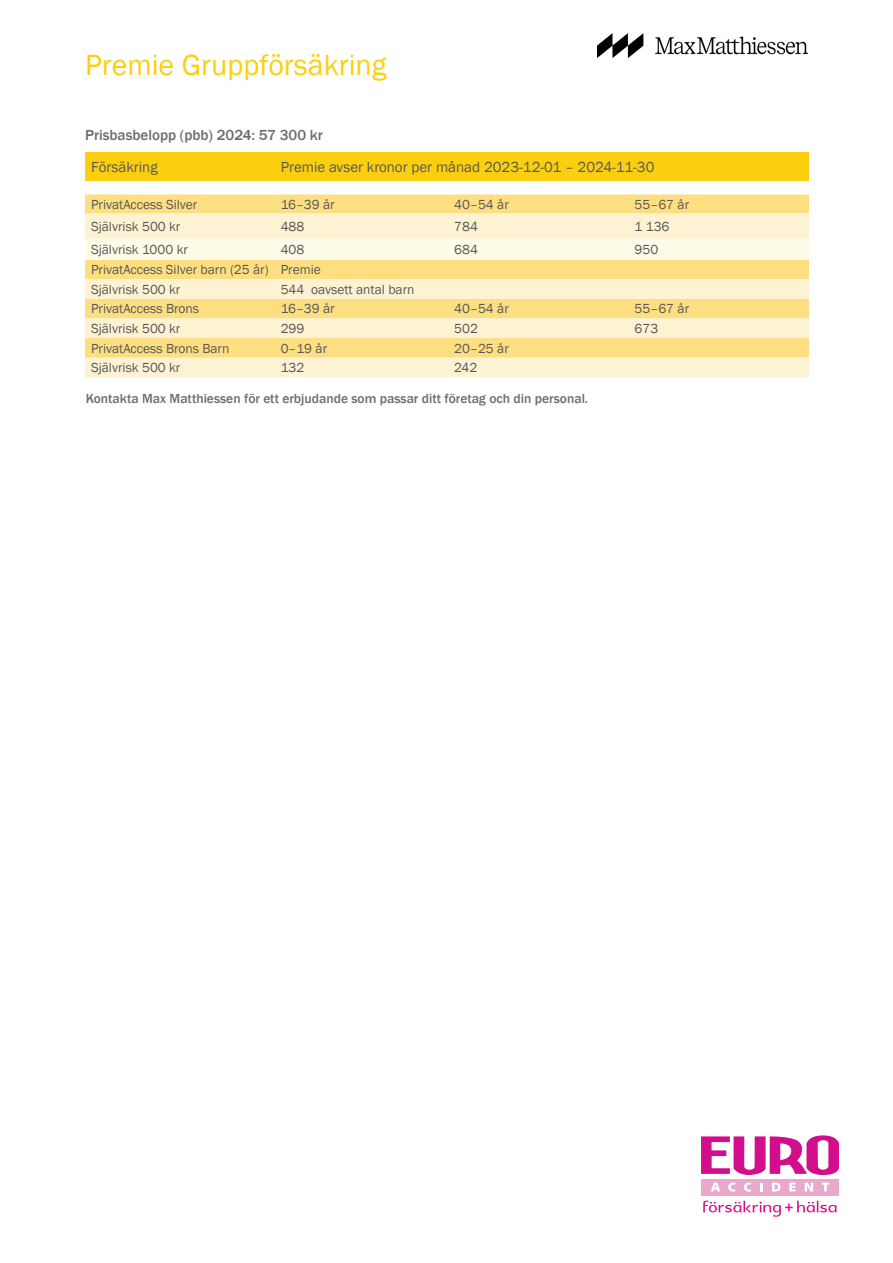
<style>
.page{position:relative;width:893px;height:1263px;background:#fff}
.page>*{position:absolute;margin:0;border:0;box-sizing:border-box;transform-origin:0 0}
.t1{font:30px "Franklin Gothic";color:#fccf0e}
.t2{font:15px "Franklin Gothic";color:#57585a}
.t3{font:500 15px "Franklin Gothic";color:#6c6d70}
.t4{font:13.5px "Franklin Gothic";color:#57585a}
.t5{font:500 13.5px "Franklin Gothic";color:#6c6d70}
</style>
<div class="page">
<div style="left:85px;top:152px;width:724px;height:29px;background:#fccf0e"></div>
<div style="left:85px;top:194px;width:724px;height:19px;background:#fddf81"></div>
<svg style="left:85px;top:213px;width:724px;height:164px;background:#fdebb2"></svg>
<div style="left:85px;top:239px;width:724px;height:21px;background:#fefae8"></div>
<svg style="left:701px;top:1135px;width:138px;height:40px"></svg>
<div style="left:701px;top:1179px;width:138px;height:16px;background:#eaa9cc"></div>
<svg style="left:744px;top:1182px;width:7px;height:9px"></svg>
<svg style="left:728px;top:1182px;width:8px;height:9px"></svg>
<svg style="left:760px;top:1183px;width:3px;height:8px"></svg>
<svg style="left:711px;top:1182px;width:9px;height:9px"></svg>
<svg style="left:805px;top:1182px;width:8px;height:9px"></svg>
<svg style="left:822px;top:1182px;width:7px;height:9px"></svg>
<svg style="left:789px;top:1182px;width:7px;height:9px"></svg>
<svg style="left:772px;top:1182px;width:9px;height:9px"></svg>
<svg style="left:703px;top:1200px;width:134px;height:17px"></svg>
<img style="left:597px;top:34px;width:211px;height:23px">
<p class="t1" style="left:85px;top:46px;width:303px">Premie Gruppförsäkring</p>
<p class="t3" style="left:85px;top:126px;width:239px">Prisbasbelopp (pbb) 2024: 57 300 kr</p>
<p class="t2" style="left:91px;top:157px;width:68px">Försäkring</p>
<p class="t2" style="left:281px;top:157px;width:375px">Premie avser kronor per månad 2023-12-01 – 2024-11-30</p>
<p class="t4" style="left:91px;top:196px;width:108px">PrivatAccess Silver</p>
<p class="t4" style="left:281px;top:196px;width:56px">16–39 år</p>
<p class="t4" style="left:454px;top:196px;width:56px">40–54 år</p>
<p class="t4" style="left:635px;top:196px;width:56px">55–67 år</p>
<p class="t4" style="left:91px;top:218px;width:91px">Självrisk 500 kr</p>
<p class="t4" style="left:281px;top:218px;width:25px">488</p>
<p class="t4" style="left:454px;top:218px;width:25px">784</p>
<p class="t4" style="left:635px;top:218px;width:36px">1 136</p>
<p class="t4" style="left:91px;top:241px;width:98px">Självrisk 1000 kr</p>
<p class="t4" style="left:281px;top:241px;width:25px">408</p>
<p class="t4" style="left:454px;top:241px;width:25px">684</p>
<p class="t4" style="left:635px;top:241px;width:25px">950</p>
<p class="t4" style="left:91px;top:261px;width:179px">PrivatAccess Silver barn (25 år)</p>
<p class="t4" style="left:281px;top:261px;width:42px">Premie</p>
<p class="t4" style="left:91px;top:281px;width:91px">Självrisk 500 kr</p>
<p class="t4" style="left:281px;top:281px;width:135px">544 oavsett antal barn</p>
<p class="t4" style="left:91px;top:301px;width:109px">PrivatAccess Brons</p>
<p class="t4" style="left:281px;top:301px;width:56px">16–39 år</p>
<p class="t4" style="left:454px;top:301px;width:56px">40–54 år</p>
<p class="t4" style="left:635px;top:301px;width:56px">55–67 år</p>
<p class="t4" style="left:91px;top:320px;width:91px">Självrisk 500 kr</p>
<p class="t4" style="left:281px;top:320px;width:25px">299</p>
<p class="t4" style="left:454px;top:320px;width:25px">502</p>
<p class="t4" style="left:635px;top:320px;width:25px">673</p>
<p class="t4" style="left:91px;top:340px;width:140px">PrivatAccess Brons Barn</p>
<p class="t4" style="left:281px;top:340px;width:48px">0–19 år</p>
<p class="t4" style="left:454px;top:340px;width:56px">20–25 år</p>
<p class="t4" style="left:91px;top:359px;width:91px">Självrisk 500 kr</p>
<p class="t4" style="left:281px;top:359px;width:25px">132</p>
<p class="t4" style="left:454px;top:359px;width:25px">242</p>
<p class="t5" style="left:86px;top:390px;width:504px">Kontakta Max Matthiessen för ett erbjudande som passar ditt företag och din personal.</p>
</div>
